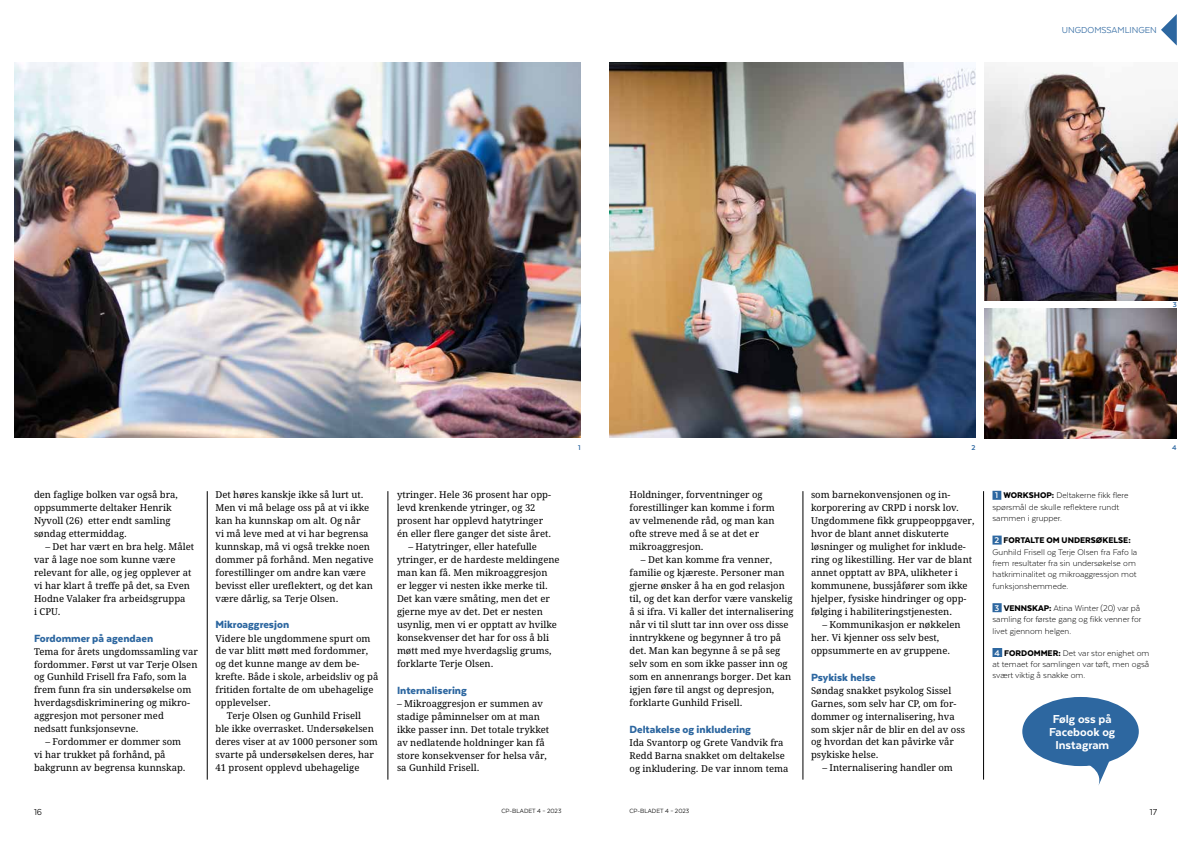
<style>
.page{position:relative;width:1191px;height:842px;background:#fff}
.page>*{position:absolute;margin:0;border:0;box-sizing:border-box;transform-origin:0 0}
.t1{font:800 13.3px/13px "Texta";color:#fff;text-align:center}
.t2{font:900 12px "Texta";color:#2d67a0}
.t3{font:10px "Texta";color:#2d67a0}
.t4{font:10px "Texta";color:#000}
.t5{font:9.5px/13px "Droid Serif Pro";color:#000}
.t6{font:300 9.5px/11.4px "Texta";color:#000}
.t7{font:700 8px "Texta";color:#2d67a0}
.t8{font:7px "Texta";color:#000}
.s1{font-weight:700;color:#fff}
.s2{font-weight:900}
</style>
<div class="page">
<svg style="left:1161px;top:15px;width:15px;height:30px"></svg>
<img style="left:15px;top:62px;width:565px;height:375px">
<img style="left:984px;top:309px;width:192px;height:129px">
<img style="left:984px;top:66px;width:193px;height:235px">
<img style="left:609px;top:62px;width:366px;height:375px">
<div style="left:992px;top:491px;width:9px;height:9px;background:#2d67a0"></div>
<div style="left:992px;top:536px;width:9px;height:9px;background:#2d67a0"></div>
<div style="left:992px;top:603px;width:9px;height:9px;background:#2d67a0"></div>
<div style="left:992px;top:648px;width:10px;height:9px;background:#2d67a0"></div>
<hr style="left:207px;top:491px;width:1px;height:289px;background:#000">
<hr style="left:387px;top:491px;width:1px;height:289px;background:#000">
<hr style="left:802px;top:491px;width:1px;height:289px;background:#000">
<hr style="left:983px;top:491px;width:1px;height:289px;background:#000">
<div style="left:1022px;top:697px;width:116px;height:69px;background:#2d67a0;border-radius:50%"></div>
<svg style="left:1087px;top:760px;width:26px;height:25px"></svg>
<p class="t3" style="left:1062px;top:25px;width:97px">UNGDOMSSAMLINGEN</p>
<p class="t7" style="left:1172px;top:300px;width:6px">3</p>
<p class="t5" style="left:34px;top:488px;width:145px">den faglige bolken var også bra, oppsummerte deltaker Henrik<br>Nyvoll (26) etter endt samling søndag ettermiddag.</p>
<p class="t5" style="left:34px;top:540px;width:162px;text-indent:11px">– Det har vært en bra helg. Målet var å lage noe som kunne være relevant for alle, og jeg opplever at vi har klart å treffe på det, sa Even<br>Hodne Valaker fra arbeidsgruppa<br>i CPU.</p>
<p class="t2" style="left:34px;top:632px;width:121px">Fordommer på agendaen</p>
<p class="t5" style="left:34px;top:644px;width:165px">Tema for årets ungdomssamling var fordommer. Først ut var Terje Olsen og Gunhild Frisell fra Fafo, som la frem funn fra sin undersøkelse om hverdagsdiskriminering og mikro&shy;aggresjon mot personer med nedsatt funksjonsevne.</p>
<p class="t5" style="left:34px;top:735px;width:153px;text-indent:11px">– Fordommer er dommer som vi har trukket på forhånd, på bakgrunn av begrensa kunnskap.</p>
<p class="t5" style="left:215px;top:488px;width:160px">Det høres kanskje ikke så lurt ut.<br>Men vi må belage oss på at vi ikke kan ha kunnskap om alt. Og når<br>vi må leve med at vi har begrensa kunnskap, må vi også trekke noen dommer på forhånd. Men negative forestillinger om andre kan være bevisst eller ureflektert, og det kan være dårlig, sa Terje Olsen.</p>
<p class="t2" style="left:215px;top:619px;width:75px">Mikroaggresjon</p>
<p class="t5" style="left:215px;top:631px;width:156px">Videre ble ungdommene spurt om</p>
<p class="t5" style="left:215px;top:644px;width:154px">de var blitt møtt med fordommer,</p>
<p class="t5" style="left:215px;top:657px;width:145px">og det kunne mange av dem be-</p>
<p class="t5" style="left:215px;top:670px;width:164px">krefte. Både i skole, arbeidsliv og på</p>
<p class="t5" style="left:215px;top:683px;width:159px">fritiden fortalte de om ubehagelige</p>
<p class="t5" style="left:215px;top:696px;width:57px">opplevelser.</p>
<p class="t5" style="left:227px;top:709px;width:136px">Terje Olsen og Gunhild Frisell</p>
<p class="t5" style="left:215px;top:722px;width:160px">ble ikke overrasket. Undersøkelsen</p>
<p class="t5" style="left:215px;top:735px;width:164px">deres viser at av 1000 personer som</p>
<p class="t5" style="left:215px;top:748px;width:160px">svarte på undersøkelsen deres, har</p>
<p class="t5" style="left:215px;top:761px;width:145px">41 prosent opplevd ubehagelige</p>
<p class="t5" style="left:397px;top:488px;width:156px">ytringer. Hele 36 prosent har opp&shy;levd krenkende ytringer, og 32 prosent har opplevd hatytringer én eller flere ganger det siste året.</p>
<p class="t5" style="left:397px;top:540px;width:164px;text-indent:11px">– Hatytringer, eller hatefulle ytringer, er de hardeste meldingene man kan få. Men mikroaggresjon<br>er legger vi nesten ikke merke til.<br>Det kan være småting, men det er gjerne mye av det. Det er nesten usynlig, men vi er opptatt av hvilke konsekvenser det har for oss å bli møtt med mye hverdagslig grums, forklarte Terje Olsen.</p>
<p class="t2" style="left:397px;top:684px;width:71px">Internalisering</p>
<p class="t5" style="left:397px;top:696px;width:154px">– Mikroaggresjon er summen av stadige påminnelser om at man ikke passer inn. Det totale trykket av nedlatende holdninger kan få store konsekvenser for helsa vår, sa Gunhild Frisell.</p>
<p class="t7" style="left:578px;top:443px;width:4px">1</p>
<p class="t5" style="left:629px;top:488px;width:147px">Holdninger, forventninger og forestillinger kan komme i form av velmenende råd, og man kan ofte streve med å se at det er mikroaggresjon.</p>
<p class="t5" style="left:629px;top:553px;width:166px;text-indent:11px">– Det kan komme fra venner, familie og kjæreste. Personer man gjerne ønsker å ha en god relasjon til, og det kan derfor være vanskelig å si ifra. Vi kaller det internalisering når vi til slutt tar inn over oss disse inntrykkene og begynner å tro på det. Man kan begynne å se på seg selv som en som ikke passer inn og som en annenrangs borger. Det kan igjen føre til angst og depresjon, forklarte Gunhild Frisell.</p>
<p class="t2" style="left:629px;top:723px;width:123px">Deltakelse og inkludering</p>
<p class="t5" style="left:629px;top:735px;width:160px">Ida Svantorp og Grete Vandvik fra<br>Redd Barna snakket om deltakelse og inkludering. De var innom tema</p>
<p class="t7" style="left:971px;top:443px;width:6px">2</p>
<p class="t7" style="left:1172px;top:443px;width:6px">4</p>
<p class="t5" style="left:811px;top:488px;width:165px">som barnekonvensjonen og in&shy;korporering av CRPD i norsk lov.<br>Ungdommene fikk gruppeoppgaver, hvor de blant annet diskuterte løsninger og mulighet for inklude&shy;ring og likestilling. Her var de blant annet opptatt av BPA, ulikheter i kommunene, bussjåfører som ikke hjelper, fysiske hindringer og opp&shy;følging i habiliteringstjenesten.</p>
<p class="t5" style="left:811px;top:618px;width:151px;text-indent:11px">– Kommunikasjon er nøkkelen her. Vi kjenner oss selv best, oppsummerte en av gruppene.</p>
<p class="t2" style="left:811px;top:671px;width:66px">Psykisk helse</p>
<p class="t5" style="left:811px;top:683px;width:155px">Søndag snakket psykolog Sissel<br>Garnes, som selv har CP, om for&shy;dommer og internalisering, hva som skjer når de blir en del av oss og hvordan det kan påvirke vår psykiske helse.</p>
<p class="t5" style="left:822px;top:761px;width:132px">– Internalisering handler om</p>
<p class="t6" style="left:992px;top:490px;width:137px"><span class="s1">1</span> <span class="s2">WORKSHOP:</span> Deltakerne fikk flere spørsmål de skulle reflektere rundt sammen i grupper.</p>
<p class="t6" style="left:992px;top:534px;width:146px"><span class="s1">2</span> <span class="s2">FORTALTE OM UNDERSØKELSE:<br></span>Gunhild Frisell og Terje Olsen fra Fafo la frem resultater fra sin undersøkelse om hatkriminalitet og mikroaggressjon mot funksjonshemmede.</p>
<p class="t6" style="left:992px;top:602px;width:150px"><span class="s1">3</span> <span class="s2">VENNSKAP:</span> Atina Winter (20) var på samling for første gang og fikk venner for livet gjennom helgen.</p>
<p class="t6" style="left:992px;top:647px;width:158px;text-align:justify"><span class="s1">4</span> <span class="s2">FORDOMMER:</span> Det var stor enighet om at temaet for samlingen var tøft, men også svært viktig å snakke om.</p>
<h1 class="t1" style="left:1049px;top:712px;width:67px">Følg oss på<br>Facebook og<br>Instagram</h1>
<p class="t8" style="left:501px;top:807px;width:61px">CP-BLADET 4 – 2023</p>
<p class="t8" style="left:629px;top:807px;width:61px">CP-BLADET 4 – 2023</p>
<p class="t4" style="left:34px;top:807px;width:10px">16</p>
<p class="t4" style="left:1149px;top:807px;width:9px">17</p>
</div>
